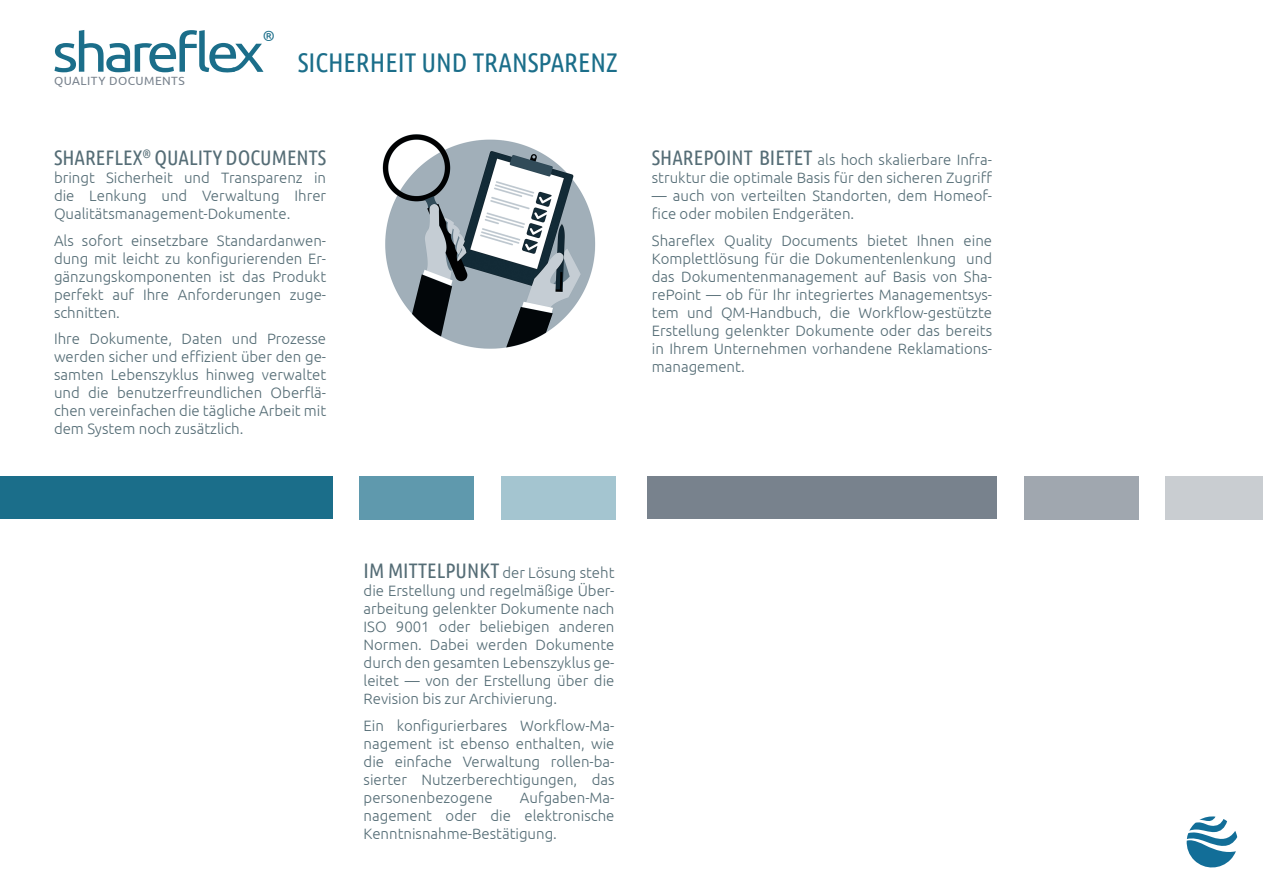
<style>
.page{position:relative;width:1263px;height:893px;background:#fff}
.page>*{position:absolute;margin:0;border:0;box-sizing:border-box;transform-origin:0 0}
.Überschrift_1{font:27px "Ubuntu Condensed";color:#1b6e8a}
.Absatz_Textkörper{font:21px "Ubuntu Condensed";color:#556d76}
.Absatz_Textkörper-2{font:300 15px/18px "Ubuntu";color:#556d76;text-align:justify}
.t1{font:14.85px "Ubuntu";color:#1b6e8a}
.t2{font:11.85px "Ubuntu";letter-spacing:.035em;color:#78828d}
.s1{font-family:"Ubuntu Condensed";font-weight:400;font-size:21px}
</style>
<div class="page">
<div style="left:647px;top:477px;width:350px;height:42px;background:#78828d"></div>
<div style="left:1024px;top:477px;width:114px;height:42px;background:#a0a7af"></div>
<div style="left:1166px;top:477px;width:97px;height:42px;background:#c9cdd1"></div>
<div style="left:0;top:477px;width:332px;height:42px;background:#1b6e8a"></div>
<div style="left:360px;top:477px;width:114px;height:42px;background:#5f99ad"></div>
<div style="left:501px;top:477px;width:115px;height:42px;background:#a4c5d0"></div>
<img style="left:382px;top:134px;width:214px;height:215px">
<svg style="left:1187px;top:816px;width:50px;height:51px"></svg>
<svg style="left:54px;top:30px;width:209px;height:43px"></svg>
<p class="t2" style="left:54px;top:74px;width:132px">QUALITY DOCUMENTS</p>
<p class="t1" style="left:263px;top:26px;width:14px">®</p>
<p class="Überschrift_1" style="left:298px;top:46px;width:322px">SICHERHEIT UND TRANSPARENZ</p>
<p class="Absatz_Textkörper" style="left:54px;top:145px;width:274px">SHAREFLEX<sup>®</sup> QUALITY DOCUMENTS</p>
<p class="Absatz_Textkörper-2" style="left:54px;top:168px;width:274px">bringt Sicherheit und Transparenz in die Lenkung und Verwaltung Ihrer Qualitätsmanagement-Dokumente.</p>
<p class="Absatz_Textkörper-2" style="left:54px;top:231px;width:274px">Als sofort einsetzbare Standardanwen&shy;dung mit leicht zu konfigurierenden Er&shy;gänzungskomponenten ist das Produkt perfekt auf Ihre Anforderungen zuge&shy;schnitten.</p>
<p class="Absatz_Textkörper-2" style="left:54px;top:329px;width:274px">Ihre Dokumente, Daten und Prozesse werden sicher und effizient über den ge&shy;samten Lebenszyklus hinweg verwaltet und die benutzerfreundlichen Oberflä&shy;chen vereinfachen die tägliche Arbeit mit dem System noch zusätzlich.</p>
<p class="Absatz_Textkörper-2" style="left:652px;top:150px;width:342px"><span class="s1">SHAREPOINT BIETET</span> als hoch skalierbare Infra&shy;struktur die optimale Basis für den sicheren Zugriff</p>
<p class="Absatz_Textkörper-2" style="left:652px;top:186px;width:342px">— auch von verteilten Standorten, dem Homeof&shy;fice oder mobilen Endgeräten.</p>
<p class="Absatz_Textkörper-2" style="left:652px;top:231px;width:342px">Shareflex Quality Documents bietet Ihnen eine Komplettlösung für die Dokumentenlenkung und das Dokumentenmanagement auf Basis von Sha&shy;rePoint — ob für Ihr integriertes Managementsys&shy;tem und QM-Handbuch, die Workflow-gestützte Erstellung gelenkter Dokumente oder das bereits in Ihrem Unternehmen vorhandene Reklamations&shy;management.</p>
<p class="Absatz_Textkörper-2" style="left:364px;top:563px;width:252px"><span class="s1">IM MITTELPUNKT</span> der Lösung steht die Erstellung und regelmäßige Über&shy;arbeitung gelenkter Dokumente nach ISO 9001 oder beliebigen anderen Normen. Dabei werden Dokumente durch den gesamten Lebenszyklus ge&shy;leitet — von der Erstellung über die Revision bis zur Archivierung.</p>
<p class="Absatz_Textkörper-2" style="left:364px;top:716px;width:252px">Ein konfigurierbares Workflow-Ma&shy;nagement ist ebenso enthalten, wie die einfache Verwaltung rollen-ba&shy;sierter Nutzerberechtigungen, das personenbezogene</p>
<p class="Absatz_Textkörper-2" style="left:364px;top:788px;width:252px;text-indent:156px">Aufgaben-Ma&shy;nagement oder die elektronische Kenntnisnahme-Bestätigung.</p>
</div>
